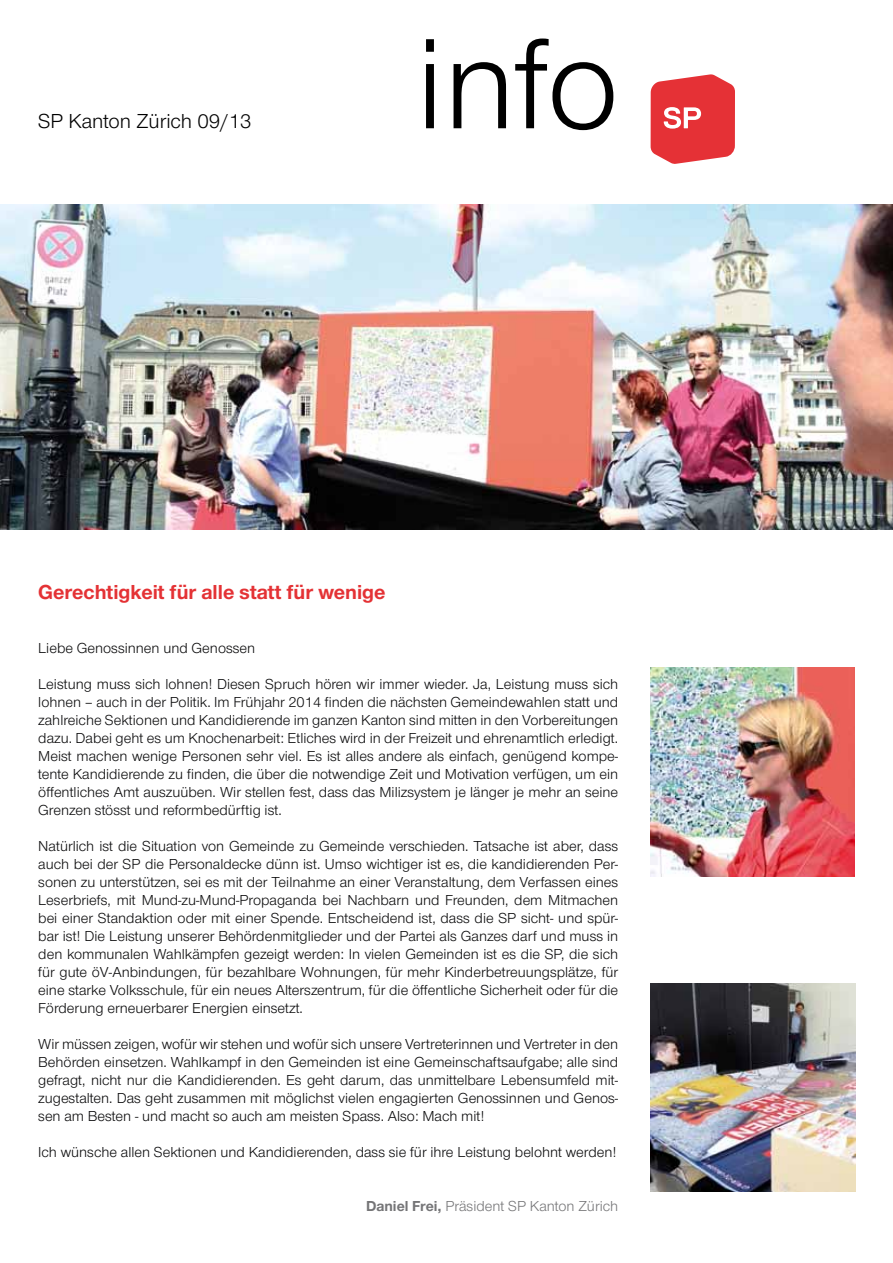
<style>
.page{position:relative;width:893px;height:1263px;background:#fff}
.page>*{position:absolute;margin:0;border:0;box-sizing:border-box;transform-origin:0 0}
.t1{font:133.5px "Nimbus San Nov";color:#000}
.t2{font:700 21px "Nimbus San Nov";color:#e43235}
.t3{font:21px "Nimbus San Nov";color:#000}
.t4{font:15px/18px "Nimbus San Nov";color:#0a0a0b;text-align:justify}
.t5{font:15px "Nimbus San Nov";color:#757577}
.s1{font-weight:700}
</style>
<div class="page">
<img style="left:0;top:204px;width:893px;height:325px">
<svg style="left:651px;top:74px;width:84px;height:90px;background:#e95257"></svg>
<img style="left:651px;top:668px;width:204px;height:208px">
<img style="left:651px;top:983px;width:204px;height:209px">
<h2 class="t3" style="left:38px;top:109px;width:215px">SP Kanton Zürich 09/13</h2>
<h1 class="t1" style="left:416px;top:9px;width:204px">info</h1>
<h2 class="t2" style="left:38px;top:579px;width:349px">Gerechtigkeit für alle statt für wenige</h2>
<p class="t4" style="left:38px;top:639px;width:218px">Liebe Genossinnen und Genossen</p>
<p class="t4" style="left:38px;top:675px;width:581px">Leistung muss sich lohnen! Diesen Spruch hören wir immer wieder. Ja, Leistung muss sich lohnen – auch in der Politik. Im Frühjahr 2014 finden die nächsten Gemeindewahlen statt und zahlreiche Sektionen und Kandidierende im ganzen Kanton sind mitten in den Vorbereitungen dazu. Dabei geht es um Knochenarbeit: Etliches wird in der Freizeit und ehrenamtlich erledigt.<br>Meist machen wenige Personen sehr viel. Es ist alles andere als einfach, genügend kompe&shy;tente Kandidierende zu finden, die über die notwendige Zeit und Motivation verfügen, um ein öffentliches Amt auszuüben. Wir stellen fest, dass das Milizsystem je länger je mehr an seine Grenzen stösst und reformbedürftig ist.</p>
<p class="t4" style="left:38px;top:837px;width:581px">Natürlich ist die Situation von Gemeinde zu Gemeinde verschieden. Tatsache ist aber, dass auch bei der SP die Personaldecke dünn ist. Umso wichtiger ist es, die kandidierenden Per&shy;sonen zu unterstützen, sei es mit der Teilnahme an einer Veranstaltung, dem Verfassen eines Leserbriefs, mit Mund-zu-Mund-Propaganda bei Nachbarn und Freunden, dem Mitmachen bei einer Standaktion oder mit einer Spende. Entscheidend ist, dass die SP sicht- und spür&shy;bar ist! Die Leistung unserer Behördenmitglieder und der Partei als Ganzes darf und muss in den kommunalen Wahlkämpfen gezeigt werden: In vielen Gemeinden ist es die SP, die sich für gute öV-Anbindungen, für bezahlbare Wohnungen, für mehr Kinderbetreuungsplätze, für eine starke Volksschule, für ein neues Alterszentrum, für die öffentliche Sicherheit oder für die Förderung erneuerbarer Energien einsetzt.</p>
<p class="t4" style="left:38px;top:1035px;width:581px">Wir müssen zeigen, wofür wir stehen und wofür sich unsere Vertreterinnen und Vertreter in den Behörden einsetzen. Wahlkampf in den Gemeinden ist eine Gemeinschaftsaufgabe; alle sind gefragt, nicht nur die Kandidierenden. Es geht darum, das unmittelbare Lebensumfeld mit&shy;zugestalten. Das geht zusammen mit möglichst vielen engagierten Genossinnen und Genos&shy;sen am Besten - und macht so auch am meisten Spass. Also: Mach mit!</p>
<p class="t4" style="left:38px;top:1143px;width:580px">Ich wünsche allen Sektionen und Kandidierenden, dass sie für ihre Leistung belohnt werden!</p>
<p class="t5" style="left:366px;top:1197px;width:253px"><span class="s1">Daniel Frei,</span> Präsident SP Kanton Zürich</p>
</div>
